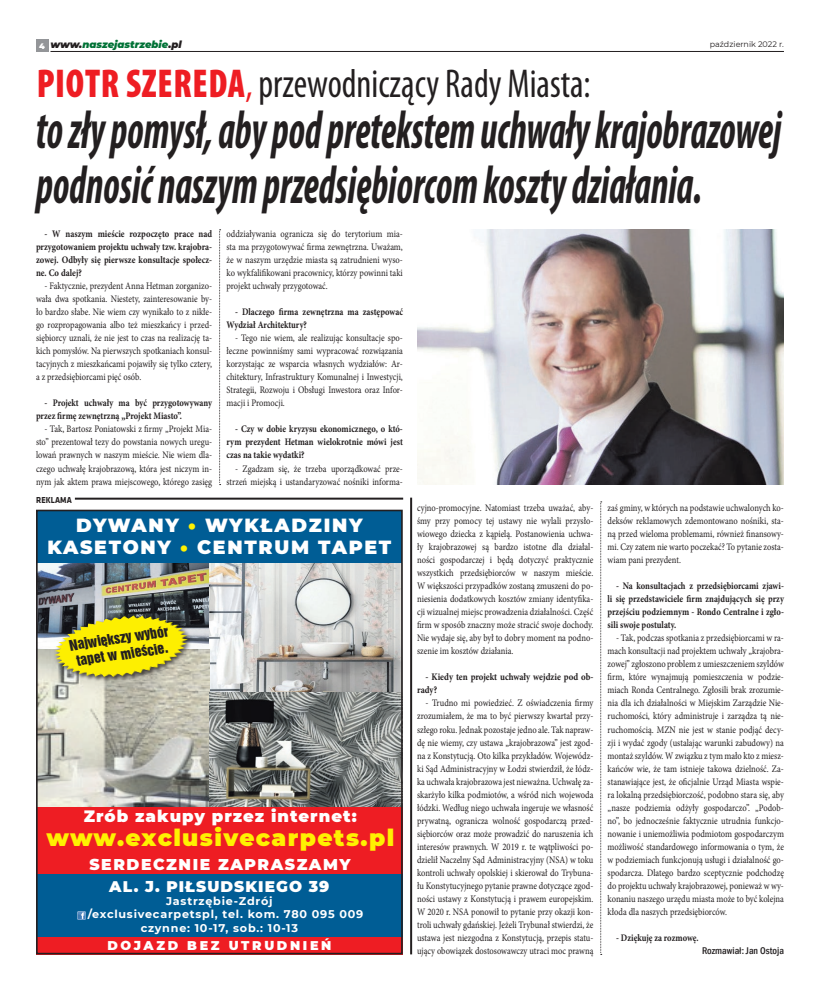
<style>
.page{position:relative;width:820px;height:993px;background:#fff}
.page>*{position:absolute;margin:0;border:0;box-sizing:border-box;transform-origin:0 0}
.Tekst{font:italic 700 condensed 54.1px/55px "Myriad Pro";color:#231f20;scale:.72 1}
.Tekst-2{font:condensed 40.4px "Myriad Pro";color:#231f20;scale:.92 1}
.Tekst-3{font:900 23.2px "Montserrat";letter-spacing:.06em;color:#fff101}
.Tekst-4{font:900 19px "Montserrat";letter-spacing:.09em;color:#fff}
.Tekst-5{font:900 16.5px "Montserrat";letter-spacing:.06em;color:#fff}
.Tekst-6{font:900 15.6px "Montserrat";letter-spacing:.1em;color:#fff}
.Tekst-7{font:900 15.4px "Montserrat";letter-spacing:.07em;color:#fff}
.Tekst-8{font:13.6px/16.3px "Swis 921 EU";color:#231f20;text-align:center}
.Tekst-9{font:900 12.7px "Montserrat";letter-spacing:.21em;color:#fff}
.Tekst-10{font:700 11.2px "Montserrat";letter-spacing:.07em;color:#fff}
.Tekst-11{font:10px/13px "Minion Pro";color:#231f20;text-align:justify;scale:.85 1}
.Tekst-12{font:700 10px/13px "Minion Pro";color:#231f20;scale:.85 1}
.Tekst-13{font:700 10px/13px "Minion Pro";color:#231f20;text-align:justify;scale:.86 1}
.Tekst-14{font:700 10px/13px "Minion Pro";color:#231f20;scale:.88 1}
.tekst{font:italic 900 10px "Montserrat";color:#007236}
.autor{font:500 condensed 10px "Franklin Gothic";color:#231f20}
.tekst-2{font:700 9px "Klavika";color:#231f20;scale:.9 1}
.t1{font:8px "Montserrat";color:#231f20}
.tekst-3{font:900 8px "Montserrat";color:#fff}
.s1{color:#231f20}
.s2{font-weight:900;color:#ee1d23}
.s3{color:#ee1d23}
.s4{color:#fff101}
</style>
<div class="page">
<div style="left:36px;top:40px;width:12px;height:12px;background:#939598"></div>
<hr style="left:50px;top:51px;width:733px;height:1px;background:#231f20">
<div style="left:36px;top:935px;width:366px;height:19px;background:#ee1d23"></div>
<img style="left:39px;top:563px;width:360px;height:242px">
<div style="left:36px;top:805px;width:366px;height:68px;background:#ee1d23"></div>
<div style="left:36px;top:873px;width:366px;height:62px;background:#005d95"></div>
<div style="left:36px;top:510px;width:366px;height:53px;background:#005d95"></div>
<svg style="left:77px;top:911px;width:9px;height:7px"></svg>
<div style="left:53px;top:614px;width:140px;height:68px;background:#231f20;opacity:.75"></div>
<img style="left:54px;top:615px;width:134px;height:62px">
<div style="left:36px;top:509px;width:366px;height:445px;border:2px solid #231f20"></div>
<hr style="left:75px;top:497px;width:328px;height:2px;background:#231f20">
<img style="left:417px;top:230px;width:366px;height:254px">
<hr style="left:410px;top:497px;width:2px;height:457px;background:#231f20">
<svg style="left:219px;top:229px;width:1px;height:256px"></svg>
<svg style="left:600px;top:501px;width:1px;height:452px"></svg>
<p class="tekst-3" style="left:39px;top:40px;width:7px">4</p>
<p class="tekst" style="left:50px;top:37px;width:133px"><span class="s1">www.</span>naszejastrzebie<span class="s1">.pl</span></p>
<p class="t1" style="left:709px;top:39px;width:76px">październik 2022 r.</p>
<p class="Tekst-2" style="left:37px;top:59px;width:603px"><span class="s2">PIOTR SZEREDA</span><span class="s3">,</span> przewodniczący Rady Miasta:</p>
<p class="Tekst" style="left:36px;top:102px;width:1035px">to zły pomysł, aby pod pretekstem uchwały krajobrazowej podnosić naszym przedsiębiorcom koszty działania.</p>
<p class="Tekst-13" style="left:36px;top:227px;width:206px;text-indent:9px">- W naszym mieście rozpoczęto prace nad przygotowaniem projektu uchwały tzw. krajobra&shy;zowej. Odbyły się pierwsze konsultacje społecz&shy;ne. Co dalej?</p>
<p class="Tekst-11" style="left:36px;top:279px;width:209px;text-indent:9px">- Faktycznie, prezydent Anna Hetman zorganizo&shy;wała dwa spotkania. Niestety, zainteresowanie by&shy;ło bardzo słabe. Nie wiem czy wynikało to z nikłe&shy;go rozpropagowania albo też mieszkańcy i przed&shy;siębiorcy uznali, że nie jest to czas na realizację ta&shy;kich pomysłów. Na pierwszych spotkaniach konsul&shy;tacyjnych z mieszkańcami pojawiły się tylko cztery, a z przedsiębiorcami pięć osób.</p>
<p class="Tekst-12" style="left:36px;top:396px;width:209px;text-indent:9px">- Projekt uchwały ma być przygotowywany przez firmę zewnętrzną „Projekt Miasto”.</p>
<p class="Tekst-11" style="left:36px;top:422px;width:209px;text-indent:9px">- Tak, Bartosz Poniatowski z firmy „Projekt Mia&shy;sto” prezentował tezy do powstania nowych uregu&shy;lowań prawnych w naszym mieście. Nie wiem dla&shy;czego uchwałę krajobrazową, która jest niczym in&shy;nym jak aktem prawa miejscowego, którego zasięg</p>
<p class="tekst-2" style="left:36px;top:495px;width:41px">REKLAMA</p>
<p class="Tekst-11" style="left:226px;top:227px;width:209px">oddziaływania ogranicza się do terytorium mia&shy;sta ma przygotowywać firma zewnętrzna. Uważam, że w naszym urzędzie miasta są zatrudnieni wyso&shy;ko wykfalifikowani pracownicy, którzy powinni taki projekt uchwały przygotować.</p>
<p class="Tekst-12" style="left:226px;top:305px;width:209px;text-indent:9px">- Dlaczego firma zewnętrzna ma zastępować<br>Wydział Architektury?</p>
<p class="Tekst-11" style="left:226px;top:331px;width:209px;text-indent:9px">- Tego nie wiem, ale realizując konsultacje spo&shy;łeczne powinniśmy sami wypracować rozwiązania korzystając ze wsparcia własnych wydziałów: Ar&shy;chitektury, Infrastruktury Komunalnej i Inwestycji, Strategii, Rozwoju i Obsługi Inwestora oraz Infor&shy;macji i Promocji.</p>
<p class="Tekst-12" style="left:226px;top:422px;width:209px;text-align:justify;text-indent:9px">- Czy w dobie kryzysu ekonomicznego, o któ&shy;rym prezydent Hetman wielokrotnie mówi jest czas na takie wydatki?</p>
<p class="Tekst-11" style="left:226px;top:461px;width:209px;text-align:right">- Zgadzam się, że trzeba uporządkować prze&shy;strzeń miejską i ustandaryzować nośniki informa-</p>
<p class="Tekst-4" style="left:76px;top:511px;width:288px">DYWANY <span class="s4">•</span> WYKŁADZINY</p>
<p class="Tekst-4" style="left:47px;top:532px;width:345px">KASETONY <span class="s4">•</span> CENTRUM TAPET</p>
<p class="Tekst-8" style="left:68px;top:636px;width:101px;rotate:-8deg">Największy wybór tapet w mieście.</p>
<p class="Tekst-5" style="left:84px;top:803px;width:274px">Zrób zakupy przez internet:</p>
<p class="Tekst-3" style="left:46px;top:820px;width:349px">www.exclusivecarpets.pl</p>
<p class="Tekst-6" style="left:89px;top:852px;width:263px">SERDECZNIE ZAPRASZAMY</p>
<p class="Tekst-7" style="left:109px;top:874px;width:221px">AL. J. PIŁSUDSKIEGO 39</p>
<p class="Tekst-10" style="left:166px;top:892px;width:108px">Jastrzębie-Zdrój</p>
<p class="Tekst-10" style="left:88px;top:906px;width:277px">/exclusivecarpetspl, tel. kom. 780 095 009</p>
<p class="Tekst-10" style="left:141px;top:919px;width:159px">czynne: 10-17, sob.: 10-13</p>
<p class="Tekst-9" style="left:107px;top:935px;width:225px">DOJAZD BEZ UTRUDNIEŃ</p>
<p class="Tekst-11" style="left:417px;top:501px;width:209px">cyjno-promocyjne. Natomiast trzeba uważać, aby&shy;śmy przy pomocy tej ustawy nie wylali przysło&shy;wiowego dziecka z kąpielą. Postanowienia uchwa&shy;ły krajobrazowej są bardzo istotne dla działal&shy;ności gospodarczej i będą dotyczyć praktycznie wszystkich przedsiębiorców w naszym mieście.<br>W większości przypadków zostaną zmuszeni do po&shy;niesienia dodatkowych kosztów zmiany identyfika&shy;cji wizualnej miejsc prowadzenia działalności. Część firm w sposób znaczny może stracić swoje dochody.<br>Nie wydaje się, aby był to dobry moment na podno&shy;szenie im kosztów działania.</p>
<p class="Tekst-14" style="left:417px;top:670px;width:202px;text-indent:9px">- Kiedy ten projekt uchwały wejdzie pod ob&shy;rady?</p>
<p class="Tekst-11" style="left:417px;top:696px;width:209px;text-indent:9px">- Trudno mi powiedzieć. Z oświadczenia firmy zrozumiałem, że ma to być pierwszy kwartał przy&shy;szłego roku. Jednak pozostaje jedno ale. Tak napraw&shy;dę nie wiemy, czy ustawa „krajobrazowa” jest zgod&shy;na z Konstytucją. Oto kilka przykładów. Wojewódz&shy;ki Sąd Administracyjny w Łodzi stwierdził, że łódz&shy;ka uchwała krajobrazowa jest nieważna. Uchwałę za&shy;skarżyło kilka podmiotów, a wśród nich wojewoda łódzki. Według niego uchwała ingeruje we własność prywatną, ogranicza wolność gospodarczą przed&shy;siębiorców oraz może prowadzić do naruszenia ich interesów prawnych. W 2019 r. te wątpliwości po&shy;dzielił Naczelny Sąd Administracyjny (NSA) w toku kontroli uchwały opolskiej i skierował do Trybuna&shy;łu Konstytucyjnego pytanie prawne dotyczące zgod&shy;ności ustawy z Konstytucją i prawem europejskim.<br>W 2020 r. NSA ponowił to pytanie przy okazji kon&shy;troli uchwały gdańskiej. Jeżeli Trybunał stwierdzi, że ustawa jest niezgodna z Konstytucją, przepis statu&shy;ujący obowiązek dostosowawczy utraci moc prawną</p>
<p class="Tekst-11" style="left:607px;top:501px;width:209px">zaś gminy, w których na podstawie uchwalonych ko&shy;deksów reklamowych zdemontowano nośniki, sta&shy;ną przed wieloma problemami, również finansowy&shy;mi. Czy zatem nie warto poczekać? To pytanie zosta&shy;wiam pani prezydent.</p>
<p class="Tekst-12" style="left:607px;top:579px;width:209px;text-align:justify;text-indent:9px">- Na konsultacjach z przedsiębiorcami zjawi&shy;li się przedstawiciele firm znajdujących się przy przejściu podziemnym - Rondo Centralne i zgło&shy;sili swoje postulaty.</p>
<p class="Tekst-11" style="left:607px;top:631px;width:209px;text-indent:9px">- Tak, podczas spotkania z przedsiębiorcami w ra&shy;mach konsultacji nad projektem uchwały „krajobra&shy;zowej” zgłoszono problem z umieszczeniem szyldów firm, które wynajmują pomieszczenia w podzie&shy;miach Ronda Centralnego. Zgłosili brak zrozumie&shy;nia dla ich działalności w Miejskim Zarządzie Nie&shy;ruchomości, który administruje i zarządza tą nie&shy;ruchomością. MZN nie jest w stanie podjąć decy&shy;zji i wydać zgody (ustalając warunki zabudowy) na montaż szyldów. W związku z tym mało kto z miesz&shy;kańców wie, że tam istnieje takowa dzielność. Za&shy;stanawiające jest, że oficjalnie Urząd Miasta wspie&shy;ra lokalną przedsiębiorczość, podobno stara się, aby „nasze podziemia odżyły gospodarczo”. „Podob&shy;no”, bo jednocześnie faktycznie utrudnia funkcjo&shy;nowanie i uniemożliwia podmiotom gospodarczym możliwość standardowego informowania o tym, że w podziemiach funkcjonują usługi i działalność go&shy;spodarcza. Dlatego bardzo sceptycznie podchodzę do projektu uchwały krajobrazowej, ponieważ w wy&shy;konaniu naszego urzędu miasta może to być kolejna kłoda dla naszych przedsiębiorców.</p>
<p class="Tekst-12" style="left:616px;top:931px;width:99px">- Dziękuję za rozmowę.</p>
<p class="autor" style="left:701px;top:944px;width:83px">Rozmawiał: Jan Ostoja</p>
</div>
